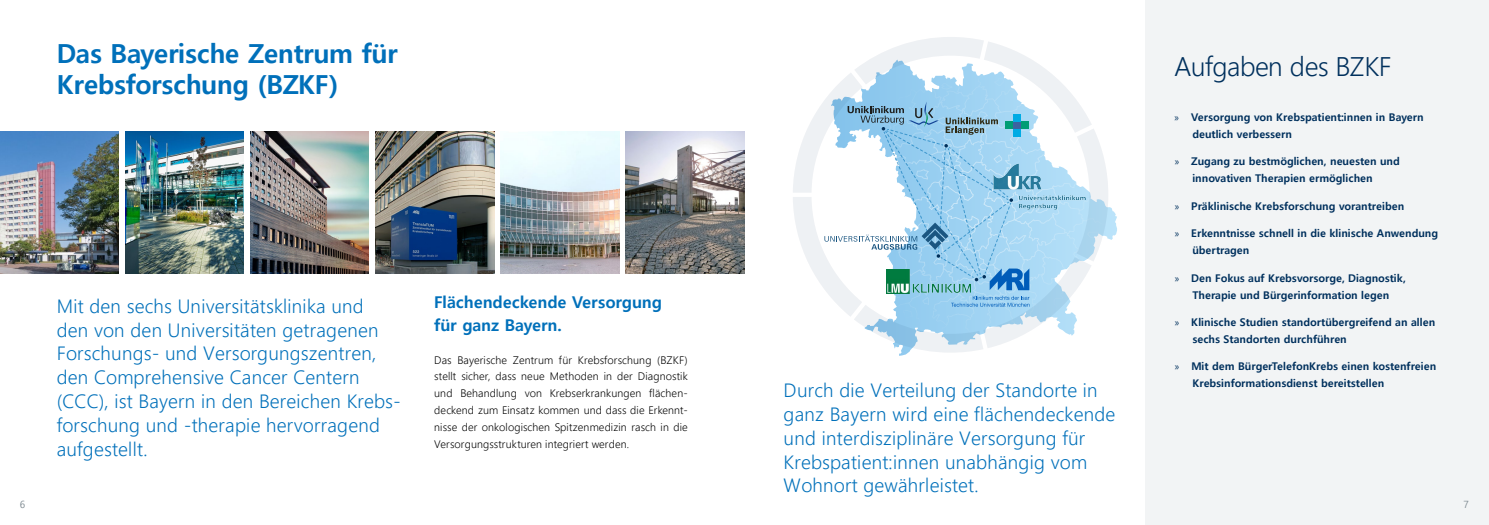
<style>
.page{position:relative;width:1489px;height:525px;background:#fff}
.page>*{position:absolute;margin:0;border:0;box-sizing:border-box;transform-origin:0 0}
.t1{font:700 26.25px/31.2px "Malgun Gothic";letter-spacing:-.015em;color:#0070ba}
.t2{font:300 26.25px "Malgun Gothic";letter-spacing:-.02em;color:#00305d}
.t3{font:300 18.75px/23.8px "Malgun Gothic";letter-spacing:.01em;color:#0070ba}
.t4{font:700 16.25px/22.5px "Malgun Gothic";color:#0070ba}
.t5{font:700 10.62px/16.9px "Malgun Gothic";letter-spacing:.005em;color:#00305d}
.t6{font:300 10.62px/16.9px "Malgun Gothic";letter-spacing:.01em;color:#000}
.t7{font:10px "Malgun Gothic";color:#7e8a91}
.s1{font-family:"Myriad Pro";font-weight:400}
</style>
<div class="page">
<div style="left:1144px;top:0;width:344px;height:524px;background:#f2f4f5"></div>
<svg style="left:793px;top:37px;width:315px;height:315px"></svg>
<svg style="left:951px;top:296px;width:78px;height:10px"></svg>
<img style="left:886px;top:290px;width:84px;height:3px">
<img style="left:1029px;top:163px;width:56px;height:46px">
<svg style="left:824px;top:102px;width:205px;height:188px"></svg>
<img style="left:0;top:132px;width:119px;height:141px">
<img style="left:125px;top:132px;width:119px;height:141px">
<img style="left:250px;top:132px;width:119px;height:141px">
<img style="left:375px;top:132px;width:119px;height:141px">
<img style="left:500px;top:132px;width:119px;height:141px">
<img style="left:626px;top:132px;width:118px;height:141px">
<h1 class="t1" style="left:57px;top:38px;width:342px">Das Bayerische Zentrum für<br>Krebsforschung (BZKF)</h1>
<p class="t3" style="left:57px;top:294px;width:345px">Mit den sechs Universitätsklinika und<br>den von den Universitäten getragenen Forschungs- und Versorgungszentren, den Comprehensive Cancer Centern (CCC), ist Bayern in den Bereichen Krebs&shy;forschung und -therapie hervorragend aufgestellt.</p>
<h3 class="t4" style="left:434px;top:291px;width:229px">Flächendeckende Versorgung für ganz Bayern.</h3>
<p class="t6" style="left:434px;top:351px;width:255px">Das Bayerische Zentrum für Krebsforschung (BZKF) stellt sicher, dass neue Methoden in der Diagnostik und Behandlung von Krebserkrankungen flächen&shy;deckend zum Einsatz kommen und dass die Erkennt&shy;nisse der onkologischen Spitzenmedizin rasch in die Versorgungsstrukturen integriert werden.</p>
<h2 class="t3" style="left:783px;top:378px;width:333px">Durch die Verteilung der Standorte in ganz Bayern wird eine flächendeckende und interdisziplinäre Versorgung für Krebspatient:innen unabhängig vom Wohnort gewährleistet.</h2>
<h1 class="t2" style="left:1174px;top:51px;width:218px">Aufgaben des BZKF</h1>
<p class="t5" style="left:1192px;top:108px;width:233px;text-indent:-18px"><span class="s1">»</span> Versorgung von Krebspatient:innen in Bayern deutlich verbessern</p>
<p class="t5" style="left:1192px;top:153px;width:209px;text-indent:-18px"><span class="s1">»</span> Zugang zu bestmöglichen, neuesten und innovativen Therapien ermöglichen</p>
<p class="t5" style="left:1174px;top:197px;width:231px"><span class="s1">»</span> Präklinische Krebsforschung vorantreiben</p>
<p class="t5" style="left:1192px;top:225px;width:247px;text-indent:-18px"><span class="s1">»</span> Erkenntnisse schnell in die klinische Anwendung übertragen</p>
<p class="t5" style="left:1174px;top:269px;width:233px;text-align:center"><span class="s1">»</span> Den Fokus auf Krebsvorsorge, Diagnostik,<br>Therapie und Bürgerinformation legen</p>
<p class="t5" style="left:1192px;top:313px;width:244px;text-indent:-18px"><span class="s1">»</span> Klinische Studien standortübergreifend an allen sechs Standorten durchführen</p>
<p class="t5" style="left:1192px;top:358px;width:245px;text-indent:-18px"><span class="s1">»</span> Mit dem BürgerTelefonKrebs einen kostenfreien<br>Krebsinformationsdienst bereitstellen</p>
<p class="t7" style="left:20px;top:498px;width:7px">6</p>
<p class="t7" style="left:1463px;top:498px;width:7px">7</p>
</div>
